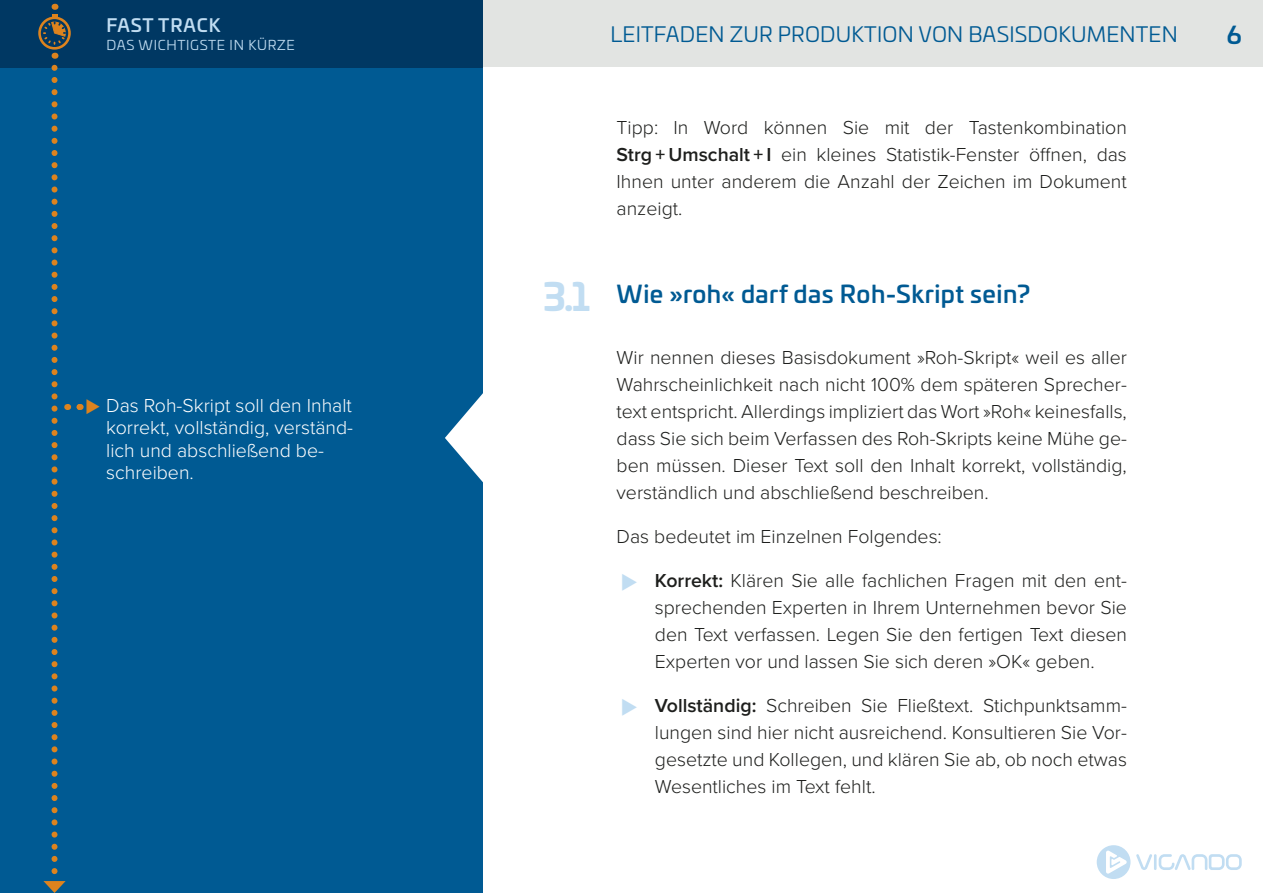
<style>
.page{position:relative;width:1263px;height:893px;background:#fff}
.page>*{position:absolute;margin:0;border:0;box-sizing:border-box;transform-origin:0 0}
.t1{font:500 24px "Univia Pro";letter-spacing:.02em;color:#005a93}
.t2{font:21px "Univia Pro";letter-spacing:.01em;color:#005a93}
.Paragraph{font:300 19.5px/27px "Proxima Nova";color:#1e1f1d;text-align:justify}
.t3{font:300 19.5px/22.5px "Proxima Nova";color:#fff}
.t4{font:500 18px "Univia Pro";letter-spacing:.05em;color:#c1ddf2}
.t5{font:13.5px "Univia Pro";letter-spacing:.05em;color:#c1ddf2}
.s1{font-weight:600}
.s2{font-weight:700;font-size:37.5px;color:#c1ddf2}
</style>
<div class="page">
<div style="left:482px;top:0;width:781px;height:68px;background:#e2e4e2"></div>
<div style="left:0;top:0;width:482px;height:893px;background:#005a93"></div>
<div style="left:0;top:0;width:482px;height:68px;background:#003863"></div>
<div style="left:38px;top:17px;width:33px;height:33px;border:3px solid #dd831e;border-radius:50%"></div>
<svg style="left:42px;top:3px;width:25px;height:43px"></svg>
<svg style="left:1136px;top:854px;width:106px;height:16px"></svg>
<svg style="left:1097px;top:845px;width:33px;height:34px"></svg>
<svg style="left:43px;top:68px;width:38px;height:825px"></svg>
<svg style="left:445px;top:392px;width:38px;height:91px"></svg>
<p class="t4" style="left:106px;top:11px;width:116px">FAST TRACK</p>
<p class="t5" style="left:106px;top:35px;width:190px">DAS WICHTIGSTE IN KÜRZE</p>
<p class="t3" style="left:106px;top:393px;width:248px">Das Roh-Skript soll den Inhalt korrekt, vollständig, verständ&shy;lich und abschließend be&shy;schreiben.</p>
<p class="t2" style="left:610px;top:19px;width:569px">LEITFADEN ZUR PRODUKTION VON BASISDOKUMENTEN</p>
<p class="t1" style="left:1227px;top:16px;width:16px">6</p>
<p class="Paragraph" style="left:617px;top:113px;width:512px">Tipp: In Word können Sie mit der Tastenkombination <span class="s1">Strg + Umschalt + I</span> ein kleines Statistik-Fenster öffnen, das Ihnen unter anderem die Anzahl der Zeichen im Dokument anzeigt.</p>
<p class="t1" style="left:543px;top:276px;width:489px"><span class="s2">3.1</span> Wie »roh« darf das Roh-Skript sein?</p>
<p class="Paragraph" style="left:617px;top:343px;width:512px">Wir nennen dieses Basisdokument »Roh-Skript« weil es aller Wahrscheinlichkeit nach nicht 100% dem späteren Sprecher&shy;text entspricht. Allerdings impliziert das Wort »Roh« keinesfalls, dass Sie sich beim Verfassen des Roh-Skripts keine Mühe ge&shy;ben müssen. Dieser Text soll den Inhalt korrekt, vollständig, verständlich und abschließend beschreiben.</p>
<p class="Paragraph" style="left:617px;top:522px;width:327px">Das bedeutet im Einzelnen Folgendes:</p>
<p class="Paragraph" style="left:655px;top:566px;width:473px"><span class="s1">Korrekt:</span> Klären Sie alle fachlichen Fragen mit den ent&shy;sprechenden Experten in Ihrem Unternehmen bevor Sie den Text verfassen. Legen Sie den fertigen Text diesen Experten vor und lassen Sie sich deren »OK« geben.</p>
<p class="Paragraph" style="left:655px;top:691px;width:474px"><span class="s1">Vollständig:</span> Schreiben Sie Fließtext. Stichpunktsamm&shy;lungen sind hier nicht ausreichend. Konsultieren Sie Vor&shy;gesetzte und Kollegen, und klären Sie ab, ob noch etwas Wesentliches im Text fehlt.</p>
</div>
